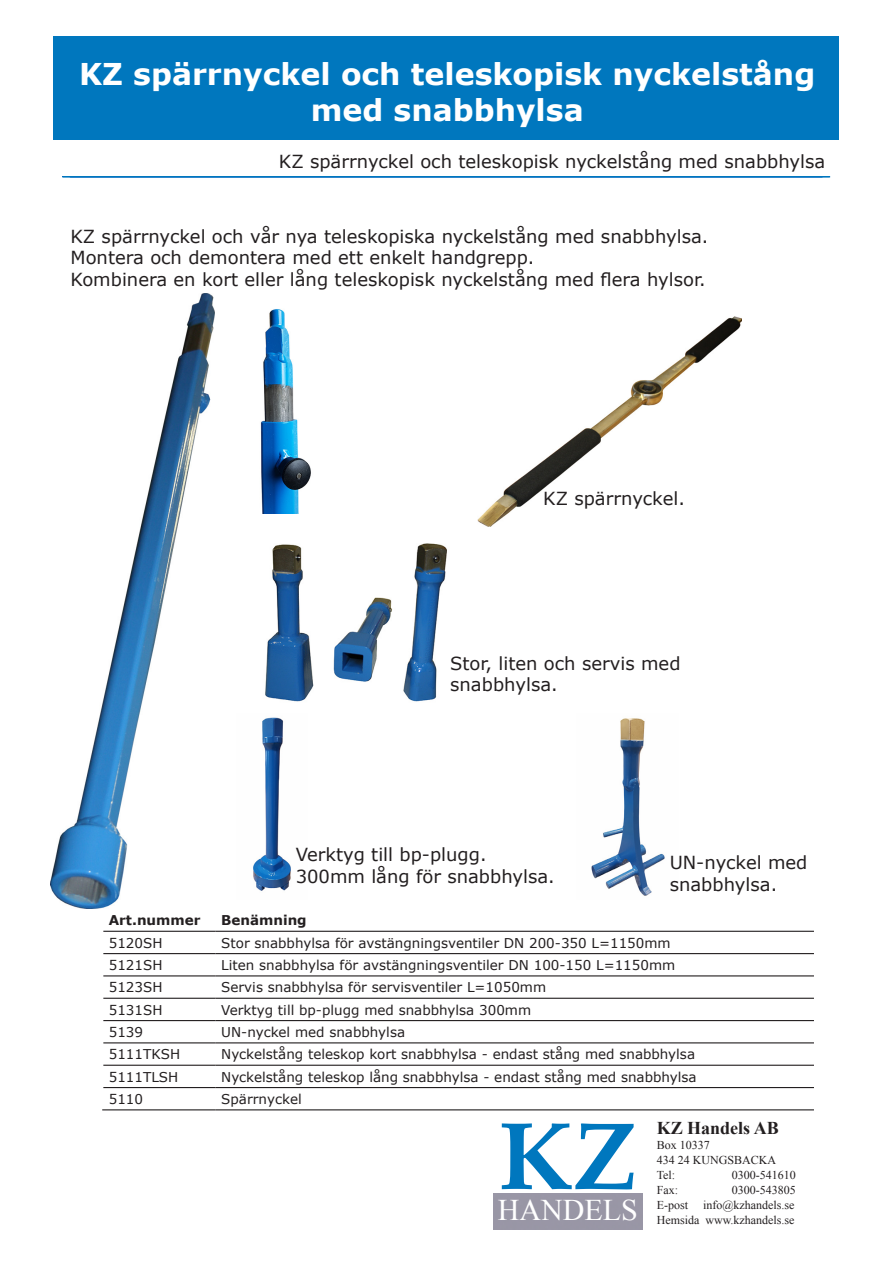
<style>
.page{position:relative;width:893px;height:1263px;background:#fff}
.page>*{position:absolute;margin:0;border:0;box-sizing:border-box;transform-origin:0 0}
.t1{font:700 96px "Book Antiqua";color:#0077be}
.t2{font:700 30px/36px "Verdana";color:#fff;text-align:center}
.t3{font:30px "Times New Roman";color:#fff}
.t4{font:18px/21.6px "Verdana";color:#231f20}
.t5{font:700 18px "Times New Roman";color:#231f20}
.t6{font:13.5px "Verdana";color:#231f20}
.t7{font:700 13.5px "Verdana";color:#231f20}
.t8{font:12px "Times New Roman";color:#231f20}
</style>
<div class="page">
<div style="left:53px;top:37px;width:786px;height:103px;background:#0077be"></div>
<img style="left:63px;top:177px;width:479px;height:1px">
<div style="left:62px;top:176px;width:768px;height:1px;border:1px solid #0077be"></div>
<img style="left:477px;top:316px;width:264px;height:211px">
<img style="left:265px;top:543px;width:182px;height:159px">
<img style="left:50px;top:294px;width:165px;height:614px">
<img style="left:260px;top:309px;width:51px;height:204px">
<img style="left:591px;top:718px;width:74px;height:178px">
<img style="left:253px;top:717px;width:38px;height:174px">
<hr style="left:103px;top:953px;width:112px;height:1px;background:#231f20">
<hr style="left:215px;top:953px;width:599px;height:1px;background:#231f20">
<hr style="left:103px;top:975px;width:112px;height:1px;background:#231f20">
<hr style="left:215px;top:975px;width:599px;height:1px;background:#231f20">
<hr style="left:103px;top:998px;width:112px;height:1px;background:#231f20">
<hr style="left:215px;top:998px;width:599px;height:1px;background:#231f20">
<hr style="left:103px;top:1020px;width:112px;height:1px;background:#231f20">
<hr style="left:215px;top:1020px;width:599px;height:1px;background:#231f20">
<hr style="left:103px;top:1042px;width:112px;height:1px;background:#231f20">
<hr style="left:215px;top:1042px;width:599px;height:1px;background:#231f20">
<hr style="left:103px;top:1065px;width:112px;height:1px;background:#231f20">
<hr style="left:215px;top:1065px;width:599px;height:1px;background:#231f20">
<hr style="left:103px;top:1087px;width:112px;height:1px;background:#231f20">
<hr style="left:215px;top:1087px;width:599px;height:1px;background:#231f20">
<hr style="left:102px;top:1109px;width:113px;height:1px;background:#231f20">
<hr style="left:215px;top:1109px;width:599px;height:1px;background:#231f20">
<hr style="left:103px;top:931px;width:112px;height:1px;background:#231f20">
<hr style="left:215px;top:931px;width:599px;height:1px;background:#231f20">
<p class="t2" style="left:79px;top:56px;width:738px">KZ spärrnyckel och teleskopisk nyckelstång med snabbhylsa</p>
<p class="t4" style="left:279px;top:150px;width:548px">KZ spärrnyckel och teleskopisk nyckelstång med snabbhylsa</p>
<p class="t4" style="left:71px;top:225px;width:639px">KZ spärrnyckel och vår nya teleskopiska nyckelstång med snabbhylsa.<br>Montera och demontera med ett enkelt handgrepp.<br>Kombinera en kort eller lång teleskopisk nyckelstång med flera hylsor.</p>
<p class="t4" style="left:543px;top:488px;width:143px">KZ spärrnyckel.</p>
<p class="t4" style="left:450px;top:652px;width:232px">Stor, liten och servis med snabbhylsa.</p>
<p class="t4" style="left:296px;top:844px;width:261px">Verktyg till bp-plugg.<br>300mm lång för snabbhylsa.</p>
<p class="t4" style="left:670px;top:852px;width:139px">UN-nyckel med snabbhylsa.</p>
<p class="t7" style="left:109px;top:911px;width:93px">Art.nummer</p>
<p class="t7" style="left:221px;top:911px;width:87px">Benämning</p>
<p class="t6" style="left:109px;top:933px;width:55px">5120SH</p>
<p class="t6" style="left:221px;top:933px;width:451px">Stor snabbhylsa för avstängningsventiler DN 200-350 L=1150mm</p>
<p class="t6" style="left:109px;top:956px;width:55px">5121SH</p>
<p class="t6" style="left:221px;top:956px;width:456px">Liten snabbhylsa för avstängningsventiler DN 100-150 L=1150mm</p>
<p class="t6" style="left:109px;top:978px;width:55px">5123SH</p>
<p class="t6" style="left:221px;top:978px;width:326px">Servis snabbhylsa för servisventiler L=1050mm</p>
<p class="t6" style="left:109px;top:1000px;width:55px">5131SH</p>
<p class="t6" style="left:221px;top:1000px;width:311px">Verktyg till bp-plugg med snabbhylsa 300mm</p>
<p class="t6" style="left:109px;top:1023px;width:36px">5139</p>
<p class="t6" style="left:221px;top:1023px;width:185px">UN-nyckel med snabbhylsa</p>
<p class="t6" style="left:109px;top:1045px;width:73px">5111TKSH</p>
<p class="t6" style="left:221px;top:1045px;width:475px">Nyckelstång teleskop kort snabbhylsa - endast stång med snabbhylsa</p>
<p class="t6" style="left:109px;top:1067px;width:71px">5111TLSH</p>
<p class="t6" style="left:221px;top:1067px;width:477px">Nyckelstång teleskop lång snabbhylsa - endast stång med snabbhylsa</p>
<p class="t6" style="left:109px;top:1090px;width:36px">5110</p>
<p class="t6" style="left:221px;top:1090px;width:82px">Spärrnyckel</p>
<p class="t1" style="left:498px;top:1091px;width:140px">KZ</p>
<p class="t3" style="left:498px;top:1190px;width:141px">HANDELS</p>
<p class="t5" style="left:657px;top:1116px;width:124px">KZ Handels AB</p>
<p class="t8" style="left:657px;top:1137px;width:55px">Box 10337</p>
<p class="t8" style="left:657px;top:1152px;width:121px">434 24 KUNGSBACKA</p>
<p class="t8" style="left:657px;top:1167px;width:20px">Tel:</p>
<p class="t8" style="left:732px;top:1167px;width:65px">0300-541610</p>
<p class="t8" style="left:657px;top:1182px;width:23px">Fax:</p>
<p class="t8" style="left:732px;top:1182px;width:65px">0300-543805</p>
<p class="t8" style="left:657px;top:1197px;width:139px">E-post info@kzhandels.se</p>
<p class="t8" style="left:657px;top:1212px;width:139px">Hemsida www.kzhandels.se</p>
</div>
